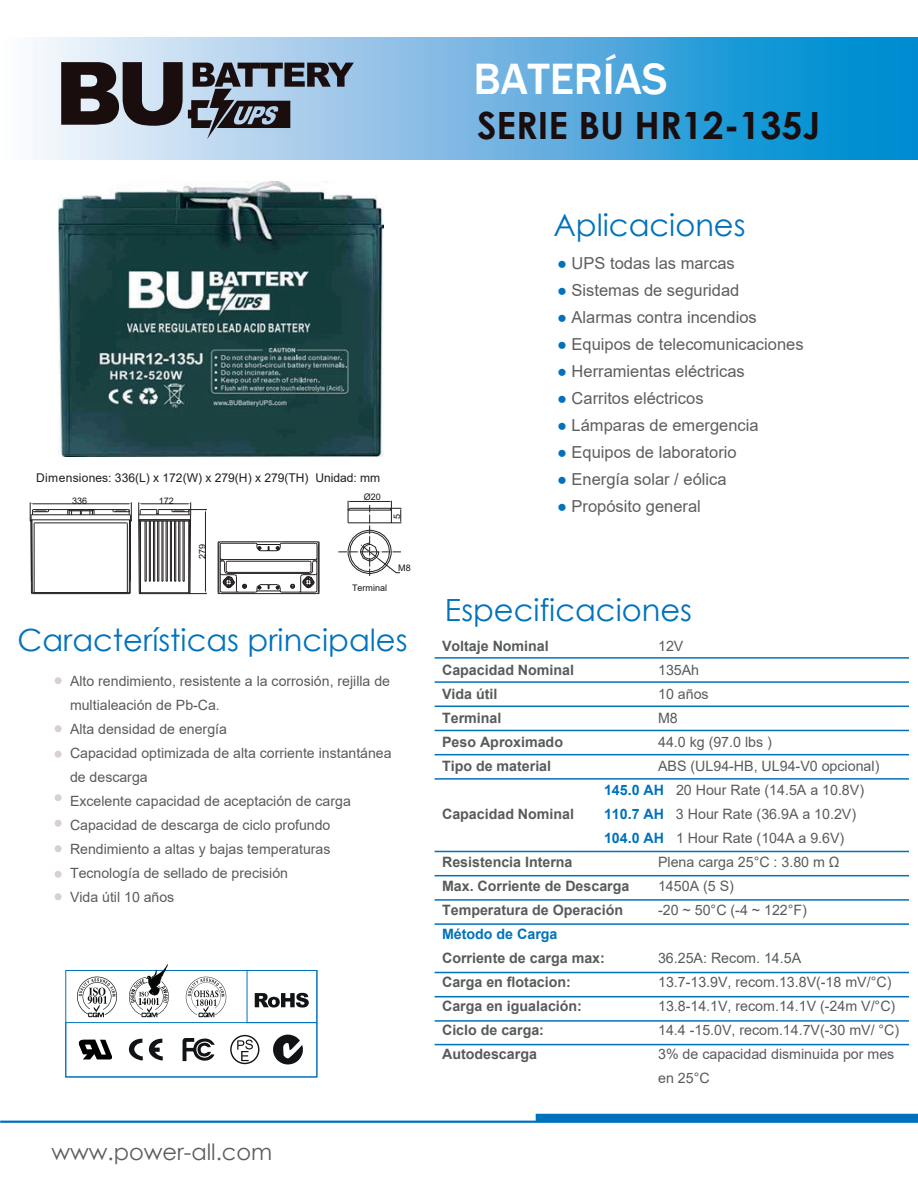
<style>
.page{position:relative;width:918px;height:1188px;background:#fff}
.page>*{position:absolute;margin:0;border:0;box-sizing:border-box;transform-origin:0 0}
.t1{font:500 45.15px "Franklin Gothic";color:#fff}
.t2{font:700 37.5px "Century Gothic";color:#190d0e}
.t3{font:30.6px "Century Gothic";color:#0072bc}
.t4{font:22.5px "Century Gothic";color:#5e5e5e}
.t5{font:16.5px "Arial";color:#5e5e5e}
.t6{font:14.25px/24px "Arial";color:#585b5c}
.t7{font:700 14.25px "Arial";color:#585b5c}
.t8{font:700 14.25px "Arial";color:#0072bc}
.t9{font:14.1px/24px "Arial";color:#585b5c}
.t10{font:12px "Arial";color:#201e1e}
.t11{font:9px "Arial";color:#18151a}
.s1{color:#0072bc}
.s2{font-family:"Arial";font-weight:700;font-size:14.25px;color:#585b5c}
.s3{font-weight:700;color:#0072bc}
</style>
<div class="page">
<svg style="left:0;top:1114px;width:918px;height:9px"></svg>
<div style="left:55px;top:677px;width:7px;height:7px;background:#d8d1ce;border-radius:50%"></div>
<div style="left:55px;top:893px;width:7px;height:7px;background:#d8d1ce;border-radius:50%"></div>
<div style="left:55px;top:751px;width:7px;height:7px;background:#d8d1ce;border-radius:50%"></div>
<div style="left:55px;top:845px;width:7px;height:7px;background:#d8d1ce;border-radius:50%"></div>
<div style="left:55px;top:820px;width:7px;height:7px;background:#d8d1ce;border-radius:50%"></div>
<div style="left:55px;top:871px;width:7px;height:7px;background:#d8d1ce;border-radius:50%"></div>
<div style="left:55px;top:725px;width:7px;height:7px;background:#d8d1ce;border-radius:50%"></div>
<div style="left:55px;top:794px;width:7px;height:7px;background:#d8d1ce;border-radius:50%"></div>
<svg style="left:338px;top:501px;width:64px;height:75px"></svg>
<hr style="left:319px;top:543px;width:1px;height:50px;background:#231f20">
<svg style="left:218px;top:541px;width:101px;height:53px"></svg>
<svg style="left:30px;top:502px;width:177px;height:92px"></svg>
<div style="left:0;top:37px;width:918px;height:123px;background:linear-gradient(to right,#fff6fc,#0083ce)"></div>
<svg style="left:61px;top:62px;width:293px;height:77px;background:#747e8b"></svg>
<img style="left:58px;top:181px;width:325px;height:275px">
<hr style="left:435px;top:1020px;width:474px;height:2px;background:#0072bc">
<hr style="left:435px;top:996px;width:474px;height:1px;background:#0072bc">
<hr style="left:435px;top:972px;width:474px;height:1px;background:#0072bc">
<hr style="left:435px;top:923px;width:474px;height:2px;background:#0072bc">
<hr style="left:435px;top:899px;width:474px;height:2px;background:#0072bc">
<hr style="left:435px;top:875px;width:474px;height:1px;background:#0072bc">
<hr style="left:435px;top:851px;width:474px;height:1px;background:#0072bc">
<hr style="left:435px;top:1044px;width:474px;height:1px;background:#0072bc">
<hr style="left:435px;top:778px;width:474px;height:2px;background:#0072bc">
<hr style="left:435px;top:754px;width:474px;height:1px;background:#0072bc">
<hr style="left:435px;top:730px;width:474px;height:1px;background:#0072bc">
<hr style="left:435px;top:706px;width:474px;height:1px;background:#0072bc">
<hr style="left:435px;top:681px;width:474px;height:2px;background:#0072bc">
<hr style="left:435px;top:657px;width:474px;height:2px;background:#0072bc">
<div style="left:65px;top:1022px;width:252px;height:55px;border:1px solid #0072bc"></div>
<div style="left:65px;top:970px;width:252px;height:107px;border:1px solid #0072bc"></div>
<div style="left:247px;top:970px;width:70px;height:53px;border:1px solid #0072bc"></div>
<svg style="left:129px;top:1039px;width:14px;height:21px"></svg>
<svg style="left:149px;top:1039px;width:14px;height:21px"></svg>
<svg style="left:78px;top:1040px;width:34px;height:20px"></svg>
<svg style="left:255px;top:993px;width:54px;height:15px"></svg>
<svg style="left:129px;top:964px;width:40px;height:53px"></svg>
<svg style="left:77px;top:977px;width:40px;height:40px"></svg>
<svg style="left:186px;top:977px;width:40px;height:40px"></svg>
<svg style="left:273px;top:1035px;width:30px;height:29px"></svg>
<svg style="left:230px;top:1035px;width:29px;height:29px"></svg>
<svg style="left:183px;top:1038px;width:32px;height:24px"></svg>
<h1 class="t1" style="left:473px;top:51px;width:196px">BATERÍAS</h1>
<h2 class="t2" style="left:477px;top:97px;width:345px">SERIE BU HR12-135J</h2>
<p class="t10" style="left:36px;top:470px;width:346px">Dimensiones: 336(L) x 172(W) x 279(H) x 279(TH) Unidad: mm</p>
<p class="t11" style="left:72px;top:494px;width:17px">336</p>
<p class="t11" style="left:159px;top:494px;width:17px">172</p>
<p class="t11" style="left:196px;top:559px;width:17px;rotate:-90deg">279</p>
<p class="t11" style="left:364px;top:490px;width:19px">Ø20</p>
<p class="t11" style="left:391px;top:519px;width:7px;rotate:-90deg">5</p>
<p class="t11" style="left:398px;top:562px;width:14px">M8</p>
<p class="t11" style="left:352px;top:582px;width:37px">Terminal</p>
<h3 class="t3" style="left:553px;top:203px;width:194px">Aplicaciones</h3>
<p class="t5" style="left:557px;top:252px;width:179px"><span class="s1">●</span> UPS todas las marcas</p>
<p class="t5" style="left:557px;top:279px;width:184px"><span class="s1">●</span> Sistemas de seguridad</p>
<p class="t5" style="left:557px;top:306px;width:201px"><span class="s1">●</span> Alarmas contra incendios</p>
<p class="t5" style="left:557px;top:333px;width:248px"><span class="s1">●</span> Equipos de telecomunicaciones</p>
<p class="t5" style="left:557px;top:360px;width:189px"><span class="s1">●</span> Herramientas eléctricas</p>
<p class="t5" style="left:557px;top:387px;width:148px"><span class="s1">●</span> Carritos eléctricos</p>
<p class="t5" style="left:557px;top:414px;width:203px"><span class="s1">●</span> Lámparas de emergencia</p>
<p class="t5" style="left:557px;top:441px;width:181px"><span class="s1">●</span> Equipos de laboratorio</p>
<p class="t5" style="left:557px;top:468px;width:171px"><span class="s1">●</span> Energía solar / eólica</p>
<p class="t5" style="left:557px;top:495px;width:145px"><span class="s1">●</span> Propósito general</p>
<h3 class="t3" style="left:445px;top:589px;width:249px">Especificaciones</h3>
<h3 class="t3" style="left:18px;top:618px;width:533px">Características principales <span class="s2">Voltaje Nominal</span></h3>
<p class="t6" style="left:658px;top:634px;width:27px">12V</p>
<p class="t9" style="left:70px;top:669px;width:323px">Alto rendimiento, resistente a la corrosión, rejilla de multialeación de Pb-Ca.<br>Alta densidad de energía<br>Capacidad optimizada de alta corriente instantánea de descarga<br>Excelente capacidad de aceptación de carga Capacidad de descarga de ciclo profundo Rendimiento a altas y bajas temperaturas Tecnología de sellado de precisión<br>Vida útil 10 años</p>
<h3 class="t4" style="left:51px;top:1137px;width:222px">www.power-all.com</h3>
<p class="t7" style="left:442px;top:660px;width:134px">Capacidad Nominal</p>
<p class="t6" style="left:658px;top:658px;width:43px">135Ah</p>
<p class="t7" style="left:442px;top:684px;width:57px">Vida útil</p>
<p class="t6" style="left:658px;top:682px;width:52px">10 años</p>
<p class="t7" style="left:442px;top:708px;width:61px">Terminal</p>
<p class="t6" style="left:658px;top:706px;width:21px">M8</p>
<p class="t7" style="left:442px;top:732px;width:122px">Peso Aproximado</p>
<p class="t6" style="left:658px;top:730px;width:115px">44.0 kg (97.0 lbs )</p>
<p class="t7" style="left:442px;top:756px;width:111px">Tipo de material</p>
<p class="t6" style="left:604px;top:754px;width:277px;text-indent:54px">ABS (UL94-HB, UL94-V0 opcional)<br><span class="s3">145.0 AH</span> 20 Hour Rate (14.5A a 10.8V)</p>
<p class="t7" style="left:442px;top:804px;width:134px">Capacidad Nominal</p>
<p class="t6" style="left:604px;top:802px;width:254px"><span class="s3">110.7 AH</span> 3 Hour Rate (36.9A a 10.2V)<br><span class="s3">104.0 AH</span> 1 Hour Rate (104A a 9.6V)</p>
<p class="t7" style="left:442px;top:852px;width:132px">Resistencia Interna</p>
<p class="t6" style="left:658px;top:850px;width:183px">Plena carga 25°C : 3.80 m Ω</p>
<p class="t7" style="left:442px;top:876px;width:189px">Max. Corriente de Descarga</p>
<p class="t6" style="left:658px;top:874px;width:77px">1450A (5 S)</p>
<p class="t7" style="left:442px;top:900px;width:183px">Temperatura de Operación</p>
<p class="t6" style="left:658px;top:898px;width:150px">-20 ~ 50°C (-4 ~ 122°F)</p>
<p class="t8" style="left:442px;top:924px;width:117px">Método de Carga</p>
<p class="t7" style="left:442px;top:948px;width:164px">Corriente de carga max:</p>
<p class="t6" style="left:658px;top:946px;width:145px">36.25A: Recom. 14.5A</p>
<p class="t7" style="left:442px;top:972px;width:130px">Carga en flotacion:</p>
<p class="t6" style="left:658px;top:970px;width:235px">13.7-13.9V, recom.13.8V(-18 mV/°C)</p>
<p class="t7" style="left:442px;top:996px;width:141px">Carga en igualación:</p>
<p class="t6" style="left:658px;top:994px;width:239px">13.8-14.1V, recom.14.1V (-24m V/°C)</p>
<p class="t7" style="left:442px;top:1020px;width:103px">Ciclo de carga:</p>
<p class="t6" style="left:658px;top:1018px;width:243px">14.4 -15.0V, recom.14.7V(-30 mV/ °C)</p>
<p class="t7" style="left:442px;top:1044px;width:96px">Autodescarga</p>
<p class="t6" style="left:658px;top:1042px;width:238px">3% de capacidad disminuida por mes en 25°C</p>
</div>
